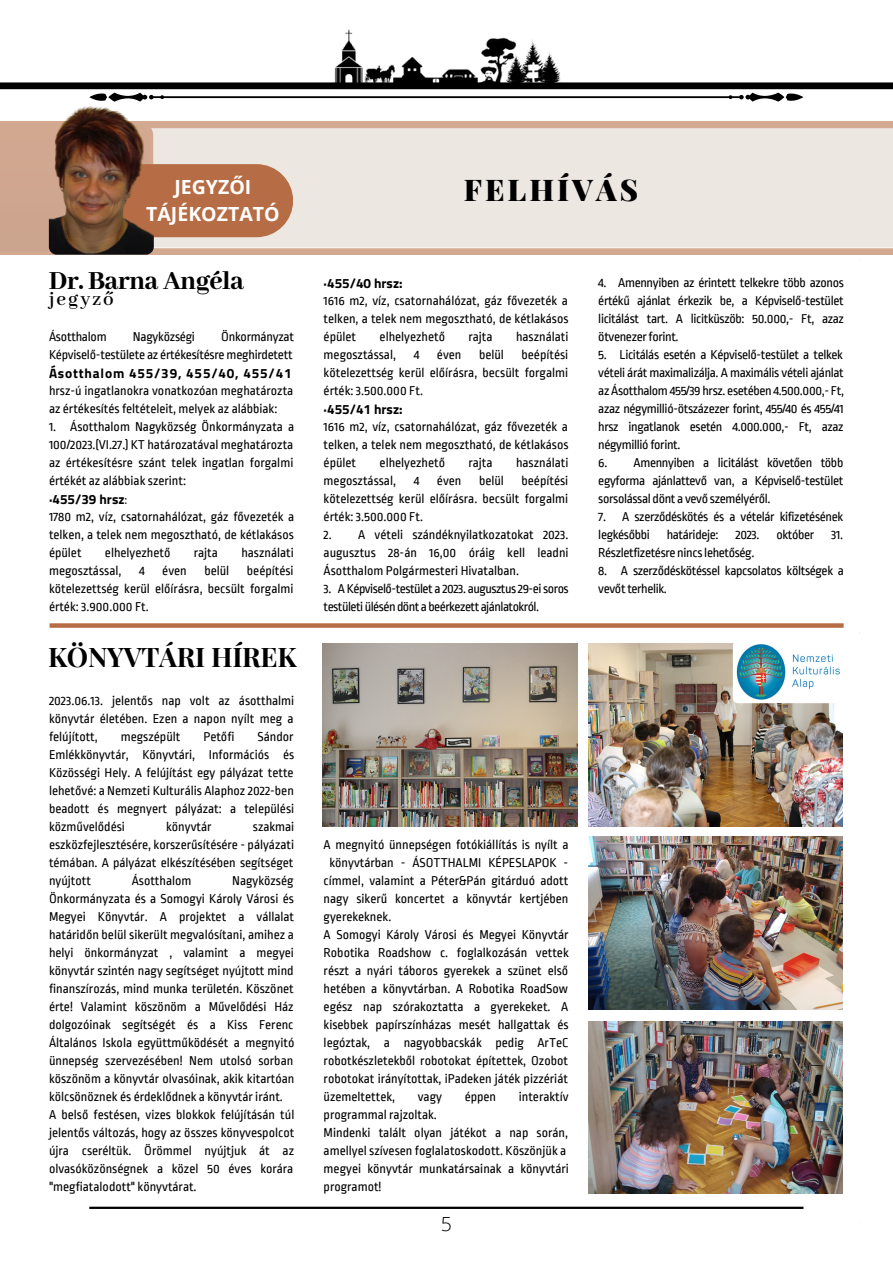
<style>
.page{position:relative;width:893px;height:1264px;background:#fff}
.page>*{position:absolute;margin:0;border:0;box-sizing:border-box;transform-origin:0 0}
.t1{font:900 30px "Playfair Display";letter-spacing:.1em;color:#000}
.t2{font:800 28.5px "Abhaya Libre";letter-spacing:-.015em;color:#000}
.t3{font:700 27px "Playfair Display";letter-spacing:-.01em;color:#000}
.t4{font:600 21px "Abhaya Libre";letter-spacing:.1em;color:#000}
.t5{font:700 19.5px "Open Sans";color:#fff}
.t6{font:300 19.5px "Open Sans";color:#000}
.t7{font:13.5px/18px "Ropa Sans";color:#000;text-align:justify}
.t8{font:13.5px/18px "Ropa Sans";letter-spacing:-.025em;color:#000}
.t9{font:13.5px/18px "Ropa Sans";letter-spacing:-.035em;color:#000}
.t10{font:700 13.5px "Titillium Web";color:#000}
.t11{font:700 13.5px "Titillium Web";letter-spacing:.06em;color:#000}
.s1{font-weight:400}
</style>
<div class="page">
<img style="left:588px;top:836px;width:254px;height:173px">
<img style="left:588px;top:1021px;width:254px;height:171px">
<img style="left:322px;top:643px;width:255px;height:183px">
<img style="left:588px;top:643px;width:254px;height:183px">
<img style="left:331px;top:29px;width:230px;height:61px">
<div style="left:0;top:82px;width:892px;height:7px;background:#000"></div>
<svg style="left:89px;top:93px;width:714px;height:9px"></svg>
<svg style="left:0;top:121px;width:892px;height:134px;background:#eadfd8"></svg>
<div style="left:0;top:124px;width:50px;height:128px;background:#cfa690"></div>
<div style="left:90px;top:164px;width:203px;height:73px;background:#b66c44;border-radius:37px"></div>
<img style="left:49px;top:97px;width:105px;height:158px;border-radius:8px">
<hr style="left:89px;top:1206px;width:714px;height:2px;background:#000">
<svg style="left:50px;top:623px;width:793px;height:4px;background:#bb7651"></svg>
<img style="left:732px;top:640px;width:111px;height:63px;border-radius:5px">
<p class="t5" style="left:174px;top:173px;width:78px">JEGYZŐI</p>
<p class="t1" style="left:464px;top:168px;width:176px">FELHÍVÁS</p>
<p class="t5" style="left:146px;top:200px;width:135px">TÁJÉKOZTATÓ</p>
<p class="t2" style="left:49px;top:265px;width:197px">Dr. Barna Angéla</p>
<p class="t4" style="left:49px;top:288px;width:66px">jegyző</p>
<p class="t7" style="left:49px;top:328px;width:59px">Ásotthalom</p>
<p class="t7" style="left:133px;top:328px;width:64px">Nagyközségi</p>
<p class="t7" style="left:49px;top:328px;width:246px;text-align:right">Önkormányzat<br>Képviselő-testülete az értékesítésre meghirdetett</p>
<p class="t11" style="left:49px;top:363px;width:244px">Ásotthalom 455/39, 455/40, 455/41</p>
<p class="t7" style="left:49px;top:382px;width:246px">hrsz-ú ingatlanokra vonatkozóan meghatározta az értékesítés feltételeit, melyek az alábbiak:</p>
<p class="t7" style="left:49px;top:418px;width:246px">1. Ásotthalom Nagyközség Önkormányzata a 100/2023.(VI.27.) KT határozatával meghatározta az értékesítésre szánt telek ingatlan forgalmi értékét az alábbiak szerint:</p>
<p class="t10" style="left:49px;top:489px;width:80px">·455/39 hrsz<span class="s1">:</span></p>
<p class="t7" style="left:49px;top:508px;width:247px">1780 m2, víz, csatornahálózat, gáz fővezeték a telken, a telek nem megosztható, de kétlakásos épület</p>
<p class="t7" style="left:105px;top:544px;width:67px">elhelyezhető</p>
<p class="t7" style="left:194px;top:544px;width:26px">rajta</p>
<p class="t7" style="left:241px;top:544px;width:54px">használati</p>
<p class="t7" style="left:49px;top:562px;width:74px">megosztással,</p>
<p class="t7" style="left:139px;top:562px;width:7px">4</p>
<p class="t7" style="left:162px;top:562px;width:26px">éven</p>
<p class="t7" style="left:204px;top:562px;width:26px">belül</p>
<p class="t7" style="left:49px;top:562px;width:246px;text-indent:198px">beépítési kötelezettség kerül előírásra, becsült forgalmi érték: 3.900.000 Ft.</p>
<p class="t3" style="left:48px;top:637px;width:250px">KÖNYVTÁRI HÍREK</p>
<p class="t7" style="left:49px;top:692px;width:247px">2023.06.13. jelentős nap volt az ásotthalmi könyvtár életében. Ezen a napon nyílt meg a felújított,</p>
<p class="t7" style="left:121px;top:728px;width:61px">megszépült</p>
<p class="t7" style="left:203px;top:728px;width:33px">Petőfi</p>
<p class="t7" style="left:49px;top:728px;width:247px;text-indent:208px">Sándor Emlékkönyvtár, Könyvtári, Információs és Közösségi Hely. A felújítást egy pályázat tette lehetővé: a Nemzeti Kulturális Alaphoz 2022-ben beadott és megnyert pályázat: a települési közművelődési</p>
<p class="t7" style="left:49px;top:818px;width:247px;text-indent:204px">szakmai eszközfejlesztésére, korszerűsítésére - pályázati témában. A pályázat elkészítésében segítséget nyújtott</p>
<p class="t7" style="left:166px;top:818px;width:47px">könyvtár</p>
<p class="t7" style="left:132px;top:872px;width:61px">Ásotthalom</p>
<p class="t7" style="left:49px;top:872px;width:247px;text-indent:183px">Nagyközség Önkormányzata és a Somogyi Károly Városi és Megyei Könyvtár. A projektet a vállalat határidőn belül sikerült megvalósítani, amihez a helyi önkormányzat , valamint a megyei könyvtár szintén nagy segítséget nyújtott mind finanszírozás, mind munka területén. Köszönet érte! Valamint köszönöm a Művelődési Ház dolgozóinak segítségét és a Kiss Ferenc Általános Iskola együttműködését a megnyitó ünnepség szervezésében! Nem utolsó sorban köszönöm a könyvtár olvasóinak, akik kitartóan kölcsönöznek és érdeklődnek a könyvtár iránt.</p>
<p class="t7" style="left:49px;top:1106px;width:247px">A belső festésen, vizes blokkok felújításán túl jelentős változás, hogy az összes könyvespolcot újra cseréltük. Örömmel nyújtjuk át az olvasóközönségnek a közel 50 éves korára "megfiatalodott" könyvtárat.</p>
<p class="t10" style="left:323px;top:273px;width:80px">·455/40 hrsz:</p>
<p class="t7" style="left:323px;top:292px;width:246px">1616 m2, víz, csatornahálózat, gáz fővezeték a telken, a telek nem megosztható, de kétlakásos épület</p>
<p class="t7" style="left:379px;top:328px;width:67px">elhelyezhető</p>
<p class="t7" style="left:468px;top:328px;width:26px">rajta</p>
<p class="t7" style="left:516px;top:328px;width:54px">használati</p>
<p class="t7" style="left:323px;top:346px;width:74px">megosztással,</p>
<p class="t7" style="left:413px;top:346px;width:7px">4</p>
<p class="t7" style="left:437px;top:346px;width:26px">éven</p>
<p class="t7" style="left:479px;top:346px;width:26px">belül</p>
<p class="t7" style="left:323px;top:346px;width:246px;text-indent:198px">beépítési kötelezettség kerül előírásra, becsült forgalmi érték: 3.500.000 Ft.</p>
<p class="t10" style="left:323px;top:399px;width:80px">·455/41 hrsz:</p>
<p class="t7" style="left:323px;top:418px;width:246px">1616 m2, víz, csatornahálózat, gáz fővezeték a telken, a telek nem megosztható, de kétlakásos épület</p>
<p class="t7" style="left:379px;top:454px;width:67px">elhelyezhető</p>
<p class="t7" style="left:468px;top:454px;width:26px">rajta</p>
<p class="t7" style="left:516px;top:454px;width:54px">használati</p>
<p class="t7" style="left:323px;top:472px;width:74px">megosztással,</p>
<p class="t7" style="left:413px;top:472px;width:7px">4</p>
<p class="t7" style="left:437px;top:472px;width:26px">éven</p>
<p class="t7" style="left:479px;top:472px;width:26px">belül</p>
<p class="t7" style="left:323px;top:472px;width:246px;text-indent:198px">beépítési kötelezettség kerül előírásra. becsült forgalmi érték: 3.500.000 Ft.</p>
<p class="t7" style="left:323px;top:526px;width:246px">2. A vételi szándéknyilatkozatokat 2023. augusztus 28-án 16,00 óráig kell leadni Ásotthalom Polgármesteri Hivatalban.</p>
<p class="t9" style="left:323px;top:580px;width:246px">3. A Képviselő-testület a 2023. augusztus 29-ei soros testületiüléséndöntabeérkezettajánlatokról.</p>
<p class="t7" style="left:323px;top:836px;width:246px">A megnyitó ünnepségen fotókiállítás is nyílt a</p>
<p class="t7" style="left:329px;top:854px;width:240px">könyvtárban - ÁSOTTHALMI KÉPESLAPOK -</p>
<p class="t7" style="left:323px;top:872px;width:246px">címmel, valamint a Péter&amp;Pán gitárduó adott</p>
<p class="t7" style="left:323px;top:890px;width:246px">nagy sikerű koncertet a könyvtár kertjében</p>
<p class="t7" style="left:323px;top:908px;width:69px">gyerekeknek.</p>
<p class="t7" style="left:323px;top:926px;width:246px">A Somogyi Károly Városi és Megyei Könyvtár Robotika Roadshow c. foglalkozásán vettek részt a nyári táboros gyerekek a szünet első hetében a könyvtárban. A Robotika RoadSow egész nap szórakoztatta a gyerekeket. A kisebbek papírszínházas mesét hallgattak és legóztak, a nagyobbacskák pedig ArTeC robotkészletekből robotokat építettek, Ozobot robotokat irányítottak, iPadeken játék pizzériát üzemeltettek,</p>
<p class="t7" style="left:418px;top:1088px;width:26px">vagy</p>
<p class="t7" style="left:464px;top:1088px;width:33px">éppen</p>
<p class="t7" style="left:518px;top:1088px;width:51px">interaktív</p>
<p class="t7" style="left:323px;top:1106px;width:115px">programmal rajzoltak.</p>
<p class="t7" style="left:323px;top:1124px;width:246px">Mindenki talált olyan játékot a nap során, amellyel szívesen foglalatoskodott. Köszönjük a</p>
<p class="t7" style="left:323px;top:1160px;width:247px">megyei könyvtár munkatársainak a könyvtári programot!</p>
<p class="t6" style="left:441px;top:1209px;width:13px">5</p>
<p class="t7" style="left:598px;top:274px;width:247px">4. Amennyiben az érintett telkekre több azonos értékű ajánlat érkezik be, a Képviselő-testület licitálást tart. A licitküszöb: 50.000,- Ft, azaz ötvenezer forint.</p>
<p class="t7" style="left:598px;top:346px;width:247px">5. Licitálás esetén a Képviselő-testület a telkek vételi árát maximalizálja. A maximális vételi ajánlat az Ásotthalom 455/39 hrsz. esetében 4.500.000,- Ft, azaz négymillió-ötszázezer forint, 455/40 és 455/41 hrsz ingatlanok esetén 4.000.000,- Ft, azaz négymillió forint.</p>
<p class="t7" style="left:598px;top:454px;width:246px">6. Amennyiben a licitálást követően több egyforma ajánlattevő van, a Képviselő-testület sorsolással dönt a vevő személyéről.</p>
<p class="t8" style="left:598px;top:508px;width:246px">7. A szerződéskötés és a vételár kifizetésének legkésőbbi</p>
<p class="t8" style="left:666px;top:526px;width:53px">határideje:</p>
<p class="t7" style="left:735px;top:526px;width:26px">2023.</p>
<p class="t8" style="left:776px;top:526px;width:39px">október</p>
<p class="t7" style="left:831px;top:526px;width:13px">31.</p>
<p class="t8" style="left:598px;top:544px;width:158px">Részletfizetésre nincs lehetőség.</p>
<p class="t8" style="left:598px;top:562px;width:247px">8. A szerződéskötéssel kapcsolatos költségek a vevőt terhelik.</p>
</div>
